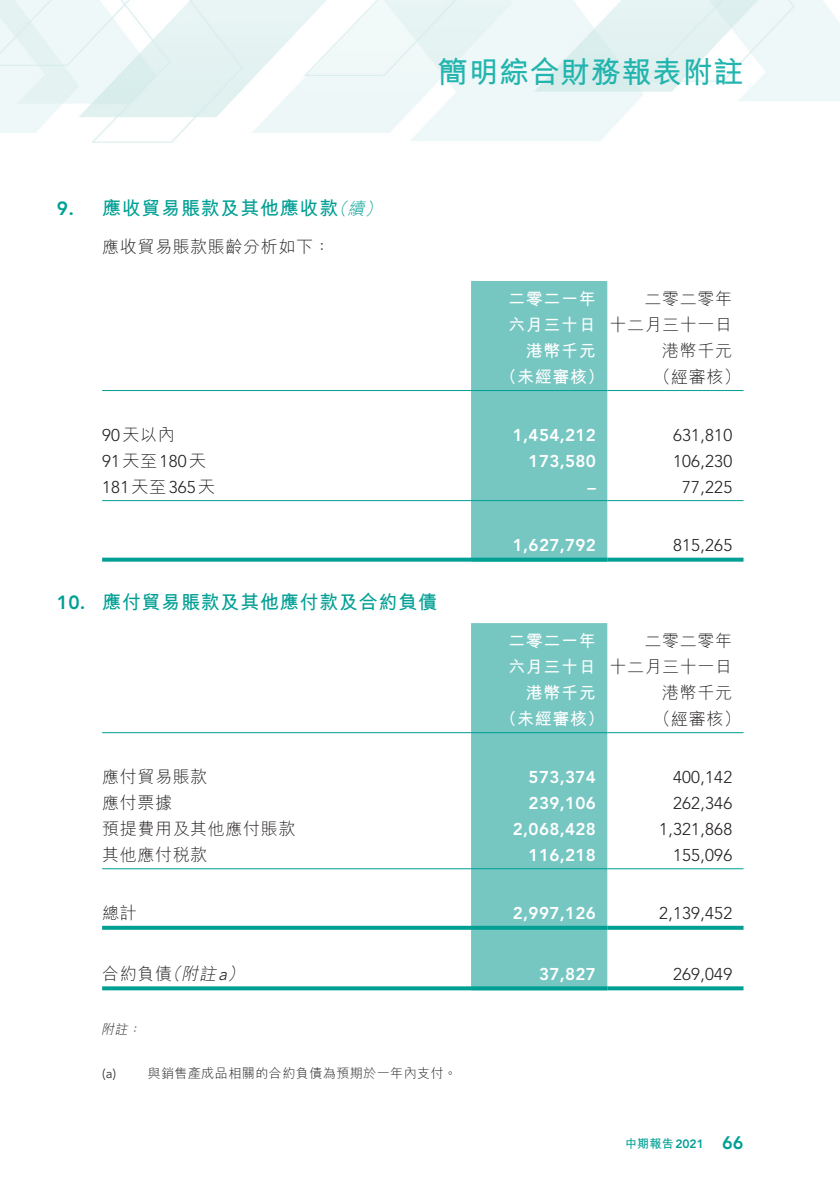
<style>
.page{position:relative;width:840px;height:1191px;background:#fff}
.page>*{position:absolute;margin:0;border:0;box-sizing:border-box;transform-origin:0 0}
.t1{font:700 30px "M Hei HK";letter-spacing:.02em;color:#22b4ae}
._01_H1{font:700 19px "M Hei HK";letter-spacing:.04em;color:#009f94}
._01_H1-2{font:800 19px "Avenir LT Std";color:#009f94}
.t2{font:800 18px "Avenir LT Std";color:#009f94}
._50_Table_txt{font:300 17px "Avenir LT Std";letter-spacing:.015em;color:#231f20}
._50_Table_txt-2{font:300 17px "M Hei HK";letter-spacing:.035em;color:#231f20}
._50_Table_txt-3{font:800 17px "Avenir LT Std";letter-spacing:.02em;color:#fff}
._50_Table_txt-4{font:700 17px "M Hei HK";letter-spacing:.04em;color:#fff}
._00_txt{font:300 17px "M Hei HK";letter-spacing:.035em;color:#231f20}
._50_Table_txt-5{font:italic 300 17px "M Hei HK";color:#231f20}
._01_H1-3{font:italic 300 17px "M Hei HK";color:#009f94}
._06_Notes{font:300 13px "M Hei HK";letter-spacing:.035em;color:#231f20}
._06_Notes-2{font:italic 300 13px "M Hei HK";color:#231f20}
._06_Notes-3{font:300 13px "Avenir LT Std";color:#231f20}
.t3{font:700 12px "M Hei HK";color:#009f94}
.s1{font-family:"Avenir LT Std"}
.s2{font-family:"M Hei HK"}
.s3{font-family:"Avenir LT Std";font-weight:800}
</style>
<div class="page">
<img style="left:0;top:0;width:839px;height:991px">
<div style="left:471px;top:281px;width:136px;height:276px;background:#76c6c2"></div>
<hr style="left:102px;top:390px;width:369px;height:1px;background:#009f94">
<hr style="left:471px;top:390px;width:136px;height:1px;background:#009f94">
<hr style="left:607px;top:390px;width:136px;height:1px;background:#009f94">
<hr style="left:102px;top:500px;width:369px;height:1px;background:#009f94">
<hr style="left:471px;top:500px;width:136px;height:1px;background:#009f94">
<hr style="left:607px;top:500px;width:136px;height:1px;background:#009f94">
<svg style="left:102px;top:557px;width:369px;height:4px"></svg>
<svg style="left:471px;top:557px;width:136px;height:4px"></svg>
<svg style="left:607px;top:557px;width:136px;height:4px"></svg>
<div style="left:471px;top:623px;width:136px;height:363px;background:#76c6c2"></div>
<hr style="left:102px;top:732px;width:369px;height:1px;background:#009f94">
<hr style="left:471px;top:732px;width:136px;height:1px;background:#009f94">
<hr style="left:607px;top:732px;width:136px;height:1px;background:#009f94">
<hr style="left:102px;top:868px;width:369px;height:1px;background:#009f94">
<hr style="left:471px;top:868px;width:136px;height:1px;background:#009f94">
<hr style="left:607px;top:868px;width:136px;height:1px;background:#009f94">
<svg style="left:102px;top:925px;width:369px;height:4px"></svg>
<svg style="left:471px;top:925px;width:136px;height:4px"></svg>
<svg style="left:607px;top:925px;width:136px;height:4px"></svg>
<svg style="left:102px;top:986px;width:369px;height:4px"></svg>
<svg style="left:471px;top:986px;width:136px;height:4px"></svg>
<svg style="left:607px;top:986px;width:136px;height:4px"></svg>
<h1 class="t1" style="left:437px;top:51px;width:307px">簡明綜合財務報表附註</h1>
<p class="_01_H1-2" style="left:57px;top:198px;width:19px">9.</p>
<p class="_01_H1" style="left:102px;top:195px;width:237px">應收貿易賬款及其他應收款</p>
<p class="_01_H1-3" style="left:347px;top:200px;width:22px">續</p>
<p class="_01_H1-3" style="left:330px;top:200px;width:22px">（</p>
<p class="_01_H1-3" style="left:364px;top:200px;width:22px">(</p>
<p class="_00_txt" style="left:102px;top:238px;width:230px">應收貿易賬款賬齡分析如下：</p>
<p class="_50_Table_txt-2" style="left:102px;top:426px;width:74px"><span class="s1">90</span>天以內</p>
<p class="_50_Table_txt" style="left:102px;top:451px;width:105px">91<span class="s2">天至</span>180<span class="s2">天</span></p>
<p class="_50_Table_txt" style="left:102px;top:477px;width:114px">181<span class="s2">天至</span>365<span class="s2">天</span></p>
<p class="_01_H1-2" style="left:57px;top:591px;width:30px">10.</p>
<p class="_01_H1" style="left:102px;top:588px;width:336px">應付貿易賬款及其他應付款及合約負債</p>
<p class="_50_Table_txt-2" style="left:102px;top:768px;width:107px">應付貿易賬款</p>
<p class="_50_Table_txt-2" style="left:102px;top:794px;width:71px">應付票據</p>
<p class="_50_Table_txt-2" style="left:102px;top:820px;width:195px">預提費用及其他應付賬款</p>
<p class="_50_Table_txt-2" style="left:102px;top:846px;width:107px">其他應付稅款</p>
<p class="_50_Table_txt-2" style="left:102px;top:904px;width:36px">總計</p>
<p class="_50_Table_txt-5" style="left:164px;top:964px;width:22px">（</p>
<p class="_50_Table_txt-5" style="left:227px;top:964px;width:22px">(</p>
<p class="_50_Table_txt-5" style="left:181px;top:964px;width:52px">附註<span class="s1">a</span></p>
<p class="_50_Table_txt-2" style="left:102px;top:964px;width:71px">合約負債</p>
<p class="_06_Notes-2" style="left:101px;top:1022px;width:31px">附註</p>
<p class="_06_Notes-2" style="left:128px;top:1022px;width:17px">：</p>
<p class="_06_Notes-3" style="left:102px;top:1066px;width:15px">)a(</p>
<p class="_06_Notes" style="left:147px;top:1066px;width:311px">與銷售產成品相關的合約負債為預期於一年內支付。</p>
<p class="_50_Table_txt-4" style="left:508px;top:286px;width:89px">二零二一年</p>
<p class="_50_Table_txt-2" style="left:644px;top:290px;width:89px">二零二零年</p>
<p class="_50_Table_txt-4" style="left:508px;top:312px;width:89px">六月三十日</p>
<p class="_50_Table_txt-2" style="left:609px;top:316px;width:124px">十二月三十一日</p>
<p class="_50_Table_txt-4" style="left:525px;top:338px;width:71px">港幣千元</p>
<p class="_50_Table_txt-2" style="left:662px;top:342px;width:71px">港幣千元</p>
<p class="_50_Table_txt-4" style="left:499px;top:364px;width:106px">（未經審核）</p>
<p class="_50_Table_txt-2" style="left:653px;top:368px;width:88px">（經審核(</p>
<p class="_50_Table_txt-3" style="left:512px;top:425px;width:84px">1,454,212</p>
<p class="_50_Table_txt" style="left:672px;top:425px;width:61px">631,810</p>
<p class="_50_Table_txt-3" style="left:528px;top:451px;width:69px">173,580</p>
<p class="_50_Table_txt" style="left:672px;top:451px;width:61px">106,230</p>
<p class="_50_Table_txt-3" style="left:587px;top:477px;width:10px">–</p>
<p class="_50_Table_txt" style="left:681px;top:477px;width:51px">77,225</p>
<p class="_50_Table_txt-3" style="left:512px;top:535px;width:84px">1,627,792</p>
<p class="_50_Table_txt" style="left:672px;top:535px;width:61px">815,265</p>
<p class="_50_Table_txt-4" style="left:508px;top:628px;width:89px">二零二一年</p>
<p class="_50_Table_txt-2" style="left:644px;top:632px;width:89px">二零二零年</p>
<p class="_50_Table_txt-4" style="left:508px;top:654px;width:89px">六月三十日</p>
<p class="_50_Table_txt-2" style="left:609px;top:658px;width:124px">十二月三十一日</p>
<p class="_50_Table_txt-4" style="left:525px;top:680px;width:71px">港幣千元</p>
<p class="_50_Table_txt-2" style="left:662px;top:684px;width:71px">港幣千元</p>
<p class="_50_Table_txt-4" style="left:499px;top:706px;width:106px">（未經審核）</p>
<p class="_50_Table_txt-2" style="left:653px;top:710px;width:88px">（經審核(</p>
<p class="_50_Table_txt-3" style="left:528px;top:767px;width:69px">573,374</p>
<p class="_50_Table_txt" style="left:672px;top:767px;width:61px">400,142</p>
<p class="_50_Table_txt-3" style="left:528px;top:793px;width:69px">239,106</p>
<p class="_50_Table_txt" style="left:672px;top:793px;width:61px">262,346</p>
<p class="_50_Table_txt-3" style="left:512px;top:819px;width:84px">2,068,428</p>
<p class="_50_Table_txt" style="left:658px;top:819px;width:74px">1,321,868</p>
<p class="_50_Table_txt-3" style="left:528px;top:845px;width:69px">116,218</p>
<p class="_50_Table_txt" style="left:672px;top:845px;width:61px">155,096</p>
<p class="_50_Table_txt-3" style="left:512px;top:903px;width:84px">2,997,126</p>
<p class="_50_Table_txt" style="left:658px;top:903px;width:74px">2,139,452</p>
<p class="_50_Table_txt-3" style="left:538px;top:963px;width:58px">37,827</p>
<p class="_50_Table_txt" style="left:672px;top:963px;width:61px">269,049</p>
<p class="t3" style="left:624px;top:1134px;width:80px">中期報告<span class="s3">2021</span></p>
<p class="t2" style="left:721px;top:1132px;width:23px">66</p>
</div>
